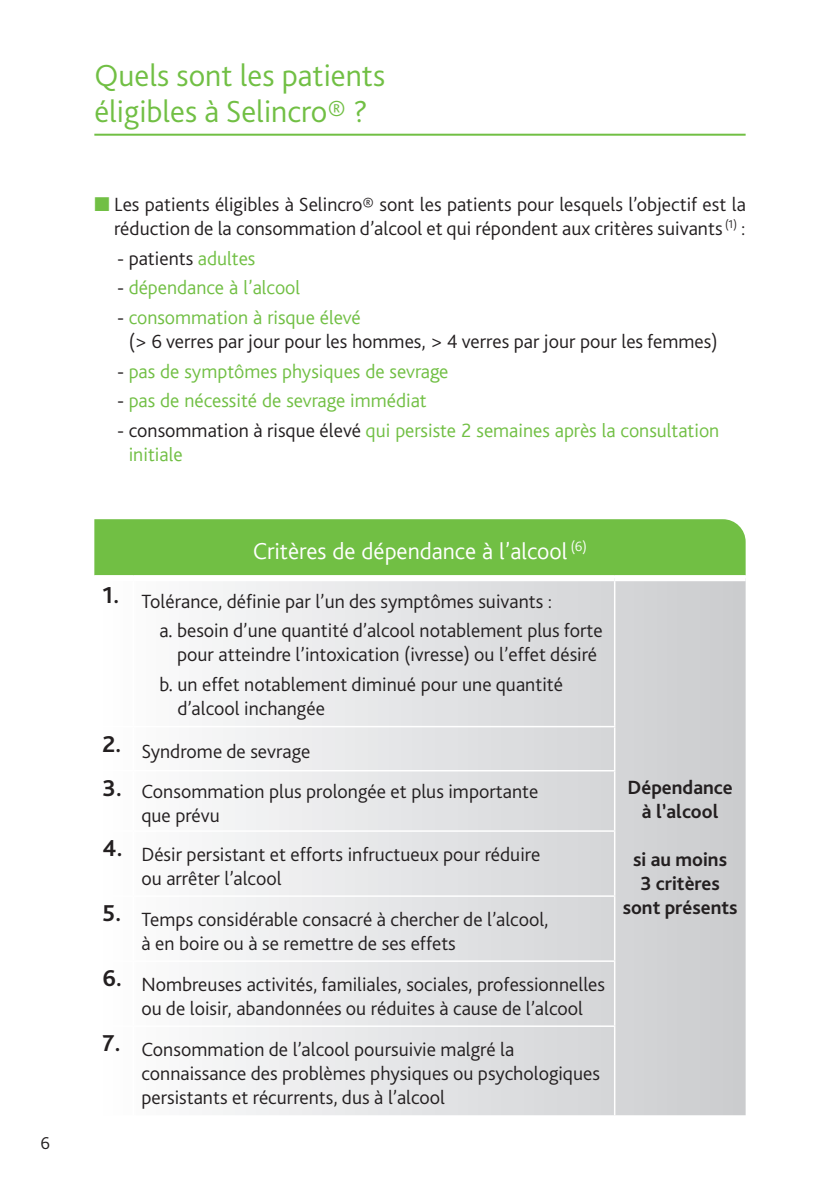
<style>
.page{position:relative;width:840px;height:1191px;background:#fff}
.page>*{position:absolute;margin:0;border:0;box-sizing:border-box;transform-origin:0 0}
.t1{font:300 32px/36px "Bliss 2";color:#71bf44}
.t2{font:300 24px "Bliss";color:#fff}
.t3{font:700 24px "Bliss Pro";color:#231f20}
.t4{font:300 20px/24px "Bliss 2";color:#231f20}
.t5{font:300 20px/24px "Bliss";color:#71bf44}
.t6{font:700 20px "Bliss Pro";color:#231f20}
.t7{font:300 18px "Bliss 2";color:#231f20}
.s1{color:#71bf44}
.s2{font-family:"Bliss";color:#71bf44}
.s3{font-family:"Bliss 2";color:#231f20}
.s4{font-family:"Bliss"}
</style>
<div class="page">
<div style="left:94px;top:519px;width:651px;height:56px;background:#71bf44"></div>
<svg style="left:212px;top:581px;width:533px;height:534px;background:#dfdfe1"></svg>
<hr style="left:613px;top:581px;width:2px;height:145px;background:#fff">
<hr style="left:133px;top:726px;width:482px;height:1px;background:#fff">
<hr style="left:613px;top:727px;width:2px;height:43px;background:#fff">
<hr style="left:133px;top:770px;width:482px;height:1px;background:#fff">
<hr style="left:613px;top:771px;width:2px;height:59px;background:#fff">
<hr style="left:133px;top:830px;width:482px;height:2px;background:#fff">
<hr style="left:613px;top:832px;width:2px;height:63px;background:#fff">
<hr style="left:133px;top:895px;width:482px;height:2px;background:#fff">
<hr style="left:613px;top:897px;width:2px;height:63px;background:#fff">
<hr style="left:133px;top:960px;width:482px;height:2px;background:#fff">
<hr style="left:613px;top:962px;width:2px;height:63px;background:#fff">
<hr style="left:133px;top:1025px;width:482px;height:2px;background:#fff">
<hr style="left:613px;top:1027px;width:2px;height:88px;background:#fff">
<hr style="left:94px;top:134px;width:651px;height:2px;background:#71bf44">
<p class="t7" style="left:41px;top:1131px;width:11px">6</p>
<p class="t1" style="left:94px;top:56px;width:292px">Quels sont les patients éligibles à Selincro® ?</p>
<p class="t4" style="left:94px;top:192px;width:652px;text-align:right"><span class="s1">■</span> Les patients éligibles à Selincro® sont les patients pour lesquels l’objectif est la réduction de la consommation d’alcool et qui répondent aux critères suivants <sup>(1)</sup> :</p>
<p class="t4" style="left:117px;top:245px;width:140px">- patients <span class="s2">adultes</span></p>
<p class="t5" style="left:117px;top:276px;width:184px"><span class="s3">-</span> dépendance à l’alcool</p>
<p class="t4" style="left:129px;top:305px;width:590px;text-indent:-12px">- <span class="s2">consommation à risque élevé<br></span>(&gt; 6 verres par jour pour les hommes, &gt; 4 verres par jour pour les femmes)</p>
<p class="t5" style="left:117px;top:359px;width:333px"><span class="s3">-</span> pas de symptômes physiques de sevrage</p>
<p class="t5" style="left:117px;top:389px;width:311px"><span class="s3">-</span> pas de nécessité de sevrage immédiat</p>
<p class="t5" style="left:129px;top:419px;width:592px;text-indent:-12px"><span class="s3">- consommation à risque élevé</span> qui persiste 2 semaines après la consultation initiale</p>
<p class="t2" style="left:253px;top:538px;width:335px">Critères de dépendance à l’alcool <sup>(6)</sup></p>
<p class="t3" style="left:102px;top:580px;width:18px">1.</p>
<p class="t4" style="left:141px;top:588px;width:412px">Tolérance, définie par l’un des symptômes suivants :</p>
<p class="t4" style="left:159px;top:618px;width:444px;text-align:right"><span class="s4">a.</span> besoin d’une quantité d’alcool notablement plus forte pour atteindre l’intoxication (ivresse) ou l’effet désiré</p>
<p class="t4" style="left:177px;top:672px;width:387px;text-indent:-18px"><span class="s4">b.</span> un effet notablement diminué pour une quantité d’alcool inchangée</p>
<p class="t3" style="left:102px;top:728px;width:21px">2.</p>
<p class="t4" style="left:141px;top:738px;width:170px">Syndrome de sevrage</p>
<p class="t3" style="left:102px;top:773px;width:21px">3.</p>
<p class="t4" style="left:141px;top:778px;width:398px">Consommation plus prolongée et plus importante que prévu</p>
<p class="t3" style="left:102px;top:833px;width:22px">4.</p>
<p class="t4" style="left:141px;top:841px;width:400px">Désir persistant et efforts infructueux pour réduire ou arrêter l’alcool</p>
<p class="t3" style="left:102px;top:898px;width:21px">5.</p>
<p class="t4" style="left:141px;top:906px;width:408px">Temps considérable consacré à chercher de l’alcool, à en boire ou à se remettre de ses effets</p>
<p class="t3" style="left:102px;top:963px;width:21px">6.</p>
<p class="t4" style="left:141px;top:971px;width:465px">Nombreuses activités, familiales, sociales, professionnelles ou de loisir, abandonnées ou réduites à cause de l’alcool</p>
<p class="t3" style="left:102px;top:1028px;width:20px">7.</p>
<p class="t4" style="left:141px;top:1036px;width:460px">Consommation de l’alcool poursuivie malgré la connaissance des problèmes physiques ou psychologiques persistants et récurrents, dus à l’alcool</p>
<p class="t6" style="left:627px;top:774px;width:107px">Dépendance</p>
<p class="t6" style="left:641px;top:798px;width:78px">à l’alcool</p>
<p class="t6" style="left:633px;top:846px;width:95px">si au moins</p>
<p class="t6" style="left:640px;top:870px;width:81px">3 critères</p>
<p class="t6" style="left:622px;top:894px;width:116px">sont présents</p>
</div>
